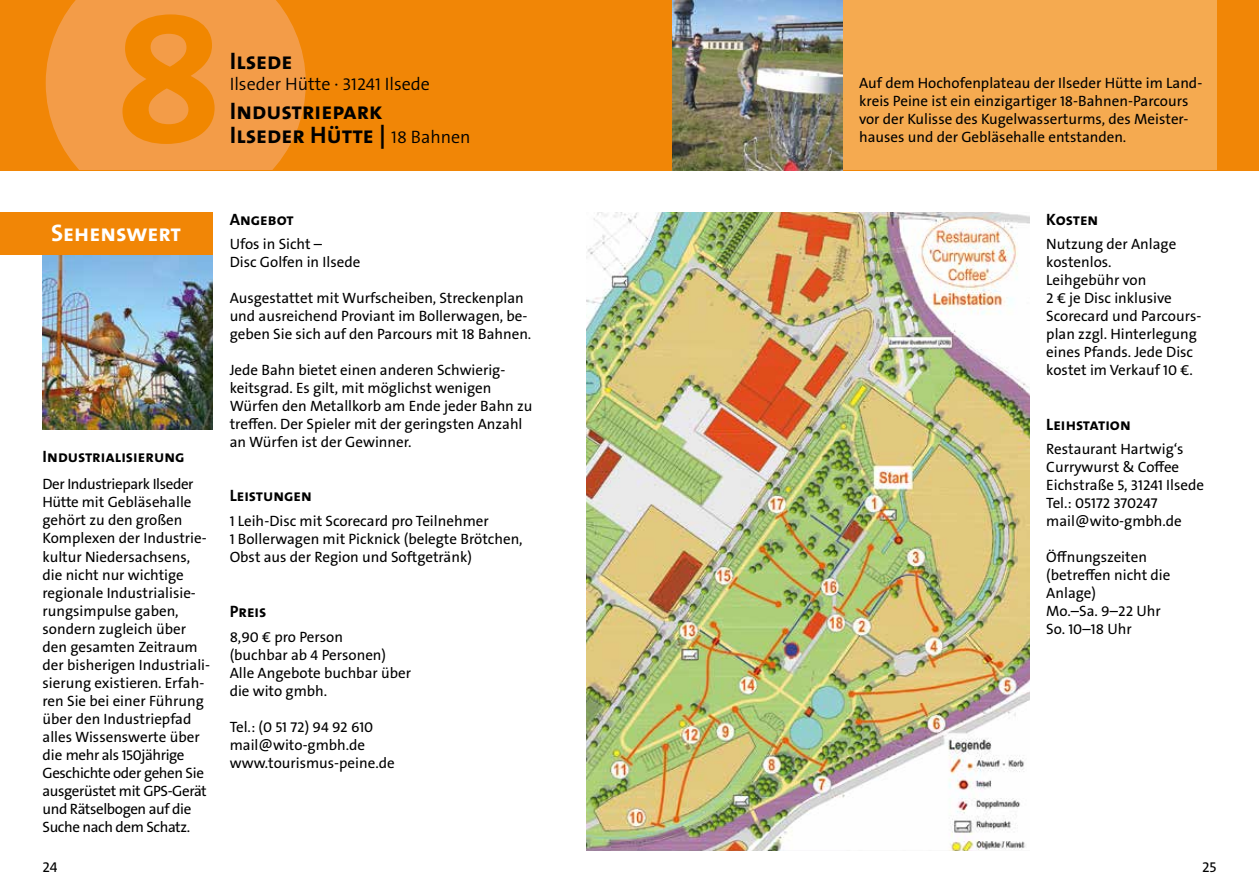
<style>
.page{position:relative;width:1259px;height:893px;background:#fff}
.page>*{position:absolute;margin:0;border:0;box-sizing:border-box;transform-origin:0 0}
.t1{font:195px "The Sans W7 Bld";color:#f18700}
.t2{font:24px/24px "The Sans W7 Bld";color:#000}
.t3{font:24px "The Sans W7 Bld";color:#fff}
.t4{font:18px "The Sans W4 Se Lig";color:#000}
.t5{font:16.5px "The Sans W7 Bld";color:#000}
.t6{font:15px/18px "The Sans W5 Plain";color:#000}
.s1{font-family:"The Sans W4 Se Lig";font-size:18px}
</style>
<div class="page">
<div style="left:0;top:0;width:1259px;height:169px;background:#f18606"></div>
<svg style="left:46px;top:0;width:260px;height:169px;background:#f29a42"></svg>
<img style="left:43px;top:255px;width:170px;height:175px">
<div style="left:0;top:213px;width:213px;height:42px;background:#f18606"></div>
<div style="left:842px;top:0;width:374px;height:170px;background:#f5aa50"></div>
<img style="left:672px;top:0;width:170px;height:170px">
<img style="left:587px;top:213px;width:442px;height:637px">
<h1 class="t1" style="left:114px;top:-49px;width:111px">8</h1>
<h2 class="t2" style="left:230px;top:49px;width:64px">Ilsede</h2>
<p class="t4" style="left:230px;top:72px;width:202px">Ilseder Hütte · 31241 Ilsede</p>
<h2 class="t2" style="left:230px;top:99px;width:242px">Industriepark<br>Ilseder Hütte | <span class="s1">18 Bahnen</span></h2>
<h2 class="t3" style="left:51px;top:217px;width:132px">Sehenswert</h2>
<p class="t5" style="left:43px;top:446px;width:144px">Industrialisierung</p>
<p class="t6" style="left:43px;top:475px;width:169px">Der Industriepark Ilseder<br>Hütte mit Gebläsehalle gehört zu den großen<br>Komplexen der Industrie&shy;kultur Niedersachsens, die nicht nur wichtige regionale Industrialisie&shy;rungsimpulse gaben, sondern zugleich über den gesamten Zeitraum der bisherigen Industriali&shy;sierung existieren. Erfah&shy;ren Sie bei einer Führung über den Industriepfad alles Wissenswerte über die mehr als 150jährige<br>Geschichte oder gehen Sie ausgerüstet mit GPS-Gerät und Rätselbogen auf die<br>Suche nach dem Schatz.</p>
<p class="t5" style="left:230px;top:209px;width:66px">Angebot</p>
<p class="t6" style="left:230px;top:235px;width:132px">Ufos in Sicht –<br>Disc Golfen in Ilsede</p>
<p class="t6" style="left:230px;top:289px;width:303px">Ausgestattet mit Wurfscheiben, Streckenplan und ausreichend Proviant im Bollerwagen, be&shy;geben Sie sich auf den Parcours mit 18 Bahnen.</p>
<p class="t6" style="left:230px;top:361px;width:304px">Jede Bahn bietet einen anderen Schwierig&shy;keitsgrad. Es gilt, mit möglichst wenigen Würfen den Metallkorb am Ende jeder Bahn zu treffen. Der Spieler mit der geringsten Anzahl an Würfen ist der Gewinner.</p>
<p class="t5" style="left:230px;top:485px;width:84px">Leistungen</p>
<p class="t6" style="left:230px;top:512px;width:294px">1 Leih-Disc mit Scorecard pro Teilnehmer<br>1 Bollerwagen mit Picknick (belegte Brötchen,<br>Obst aus der Region und Softgetränk)</p>
<p class="t5" style="left:230px;top:601px;width:38px">Preis</p>
<p class="t6" style="left:230px;top:628px;width:183px">8,90 € pro Person<br>(buchbar ab 4 Personen)<br>Alle Angebote buchbar über die wito gmbh.</p>
<p class="t6" style="left:230px;top:718px;width:167px">Tel.: (0 51 72) 94 92 610 mail@wito-gmbh.de www.tourismus-peine.de</p>
<p class="t6" style="left:859px;top:74px;width:344px">Auf dem Hochofenplateau der Ilseder Hütte im Land&shy;kreis Peine ist ein einzigartiger 18-Bahnen-Parcours vor der Kulisse des Kugelwasserturms, des Meister&shy;hauses und der Gebläsehalle entstanden.</p>
<p class="t5" style="left:1046px;top:209px;width:53px">Kosten</p>
<p class="t6" style="left:1046px;top:235px;width:157px">Nutzung der Anlage kostenlos.<br>Leihgebühr von<br>2 € je Disc inklusive<br>Scorecard und Parcours&shy;plan zzgl. Hinterlegung eines Pfands. Jede Disc kostet im Verkauf 10 €.</p>
<p class="t5" style="left:1046px;top:414px;width:86px">Leihstation</p>
<p class="t6" style="left:1046px;top:440px;width:159px">Restaurant Hartwig‘s<br>Currywurst &amp; Coffee<br>Eichstraße 5, 31241 Ilsede<br>Tel.: 05172 370247 mail@wito-gmbh.de</p>
<p class="t6" style="left:1046px;top:548px;width:126px">Öffnungszeiten (betreffen nicht die<br>Anlage)<br>Mo.–Sa. 9–22 Uhr<br>So. 10–18 Uhr</p>
<p class="t6" style="left:43px;top:858px;width:17px">24</p>
<p class="t6" style="left:1202px;top:858px;width:16px">25</p>
</div>
